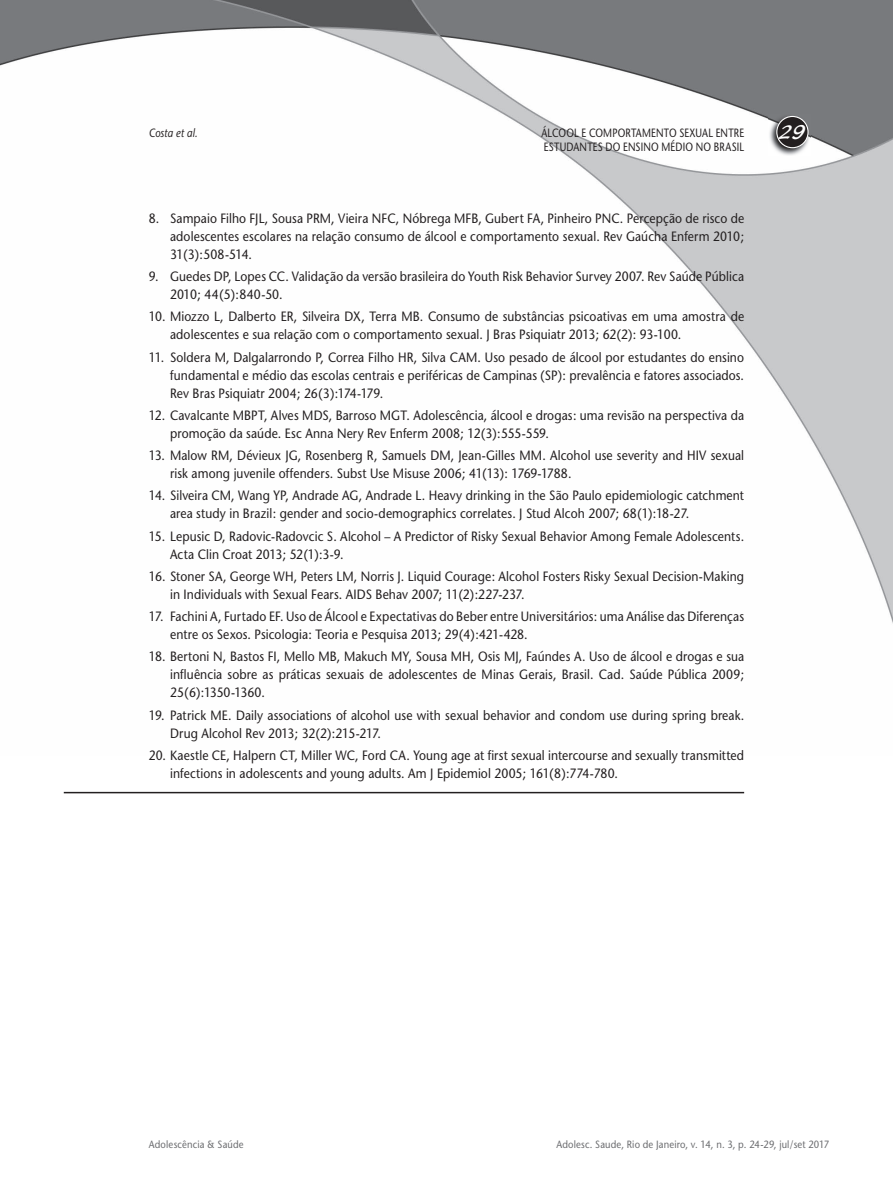
<style>
.page{position:relative;width:893px;height:1191px;background:#fff}
.page>*{position:absolute;margin:0;border:0;box-sizing:border-box;transform-origin:0 0}
.t1{font:21px "Blacklight D";color:#fff}
.t2{font:13.5px/18px "Stone Sans";letter-spacing:.005em;color:#231f20;scale:.9 1}
.t3{font:12px "Stone Sans";letter-spacing:.02em;color:#231f20;scale:.8 1}
.t4{font:italic 12px "Stone Sans";color:#231f20;scale:.85 1}
.t5{font:10.5px "Stone Sans";letter-spacing:.02em;color:#6c6d70;scale:.9 1}
</style>
<div class="page">
<img style="left:0;top:0;width:893px;height:624px">
<img style="left:769px;top:114px;width:41px;height:42px">
<div style="left:777px;top:116px;width:31px;height:32px;background:#231f20;border-radius:50%"></div>
<div style="left:776px;top:116px;width:33px;height:32px;border:1px solid #fff;border-radius:50%"></div>
<hr style="left:64px;top:792px;width:680px;height:1px;background:#231f20">
<p class="t4" style="left:149px;top:125px;width:59px">Costa et al.</p>
<p class="t3" style="left:541px;top:125px;width:255px">ÁLCOOL E COMPORTAMENTO SEXUAL ENTRE</p>
<h1 class="t1" style="left:779px;top:119px;width:28px">29</h1>
<p class="t3" style="left:544px;top:140px;width:252px">ESTUDANTES DO ENSINO MÉDIO NO BRASIL</p>
<p class="t2" style="left:170px;top:209px;width:639px;text-align:justify;text-indent:-21px">8. Sampaio Filho FJL, Sousa PRM, Vieira NFC, Nóbrega MFB, Gubert FA, Pinheiro PNC. Percepção de risco de adolescentes escolares na relação consumo de álcool e comportamento sexual. Rev Gaúcha Enferm 2010; 31(3):508-514.</p>
<p class="t2" style="left:170px;top:267px;width:639px;text-indent:-21px">9. Guedes DP, Lopes CC. Validação da versão brasileira do Youth Risk Behavior Survey 2007. Rev Saúde Pública<br>2010; 44(5):840-50.</p>
<p class="t2" style="left:170px;top:308px;width:639px;text-indent:-21px">10. Miozzo L, Dalberto ER, Silveira DX, Terra MB. Consumo de substâncias psicoativas em uma amostra de adolescentes e sua relação com o comportamento sexual. J Bras Psiquiatr 2013; 62(2): 93-100.</p>
<p class="t2" style="left:170px;top:348px;width:639px;text-align:justify;text-indent:-21px">11. Soldera M, Dalgalarrondo P, Correa Filho HR, Silva CAM. Uso pesado de álcool por estudantes do ensino fundamental e médio das escolas centrais e periféricas de Campinas (SP): prevalência e fatores associados.<br>Rev Bras Psiquiatr 2004; 26(3):174-179.</p>
<p class="t2" style="left:170px;top:406px;width:639px;text-indent:-21px">12. Cavalcante MBPT, Alves MDS, Barroso MGT. Adolescência, álcool e drogas: uma revisão na perspectiva da promoção da saúde. Esc Anna Nery Rev Enferm 2008; 12(3):555-559.</p>
<p class="t2" style="left:170px;top:446px;width:639px;text-indent:-21px">13. Malow RM, Dévieux JG, Rosenberg R, Samuels DM, Jean-Gilles MM. Alcohol use severity and HIV sexual risk among juvenile offenders. Subst Use Misuse 2006; 41(13): 1769-1788.</p>
<p class="t2" style="left:170px;top:486px;width:639px;text-indent:-21px">14. Silveira CM, Wang YP, Andrade AG, Andrade L. Heavy drinking in the São Paulo epidemiologic catchment area study in Brazil: gender and socio-demographics correlates. J Stud Alcoh 2007; 68(1):18-27.</p>
<p class="t2" style="left:170px;top:527px;width:639px;text-indent:-21px">15. Lepusic D, Radovic-Radovcic S. Alcohol – A Predictor of Risky Sexual Behavior Among Female Adolescents.<br>Acta Clin Croat 2013; 52(1):3-9.</p>
<p class="t2" style="left:170px;top:567px;width:639px;text-indent:-21px">16. Stoner SA, George WH, Peters LM, Norris J. Liquid Courage: Alcohol Fosters Risky Sexual Decision-Making in Individuals with Sexual Fears. AIDS Behav 2007; 11(2):227-237.</p>
<p class="t2" style="left:170px;top:607px;width:639px;text-indent:-21px">17. Fachini A, Furtado EF. Uso de Álcool e Expectativas do Beber entre Universitários: uma Análise das Diferenças entre os Sexos. Psicologia: Teoria e Pesquisa 2013; 29(4):421-428.</p>
<p class="t2" style="left:170px;top:647px;width:639px;text-align:justify;text-indent:-21px">18. Bertoni N, Bastos FI, Mello MB, Makuch MY, Sousa MH, Osis MJ, Faúndes A. Uso de álcool e drogas e sua influência sobre as práticas sexuais de adolescentes de Minas Gerais, Brasil. Cad. Saúde Pública 2009; 25(6):1350-1360.</p>
<p class="t2" style="left:170px;top:706px;width:639px;text-indent:-21px">19. Patrick ME. Daily associations of alcohol use with sexual behavior and condom use during spring break.<br>Drug Alcohol Rev 2013; 32(2):215-217.</p>
<p class="t2" style="left:170px;top:746px;width:639px;text-indent:-21px">20. Kaestle CE, Halpern CT, Miller WC, Ford CA. Young age at first sexual intercourse and sexually transmitted infections in adolescents and young adults. Am J Epidemiol 2005; 161(8):774-780.</p>
<p class="t5" style="left:149px;top:1137px;width:107px">Adolescência &amp; Saúde</p>
<p class="t5" style="left:556px;top:1137px;width:305px">Adolesc. Saude, Rio de Janeiro, v. 14, n. 3, p. 24-29, jul/set 2017</p>
</div>
